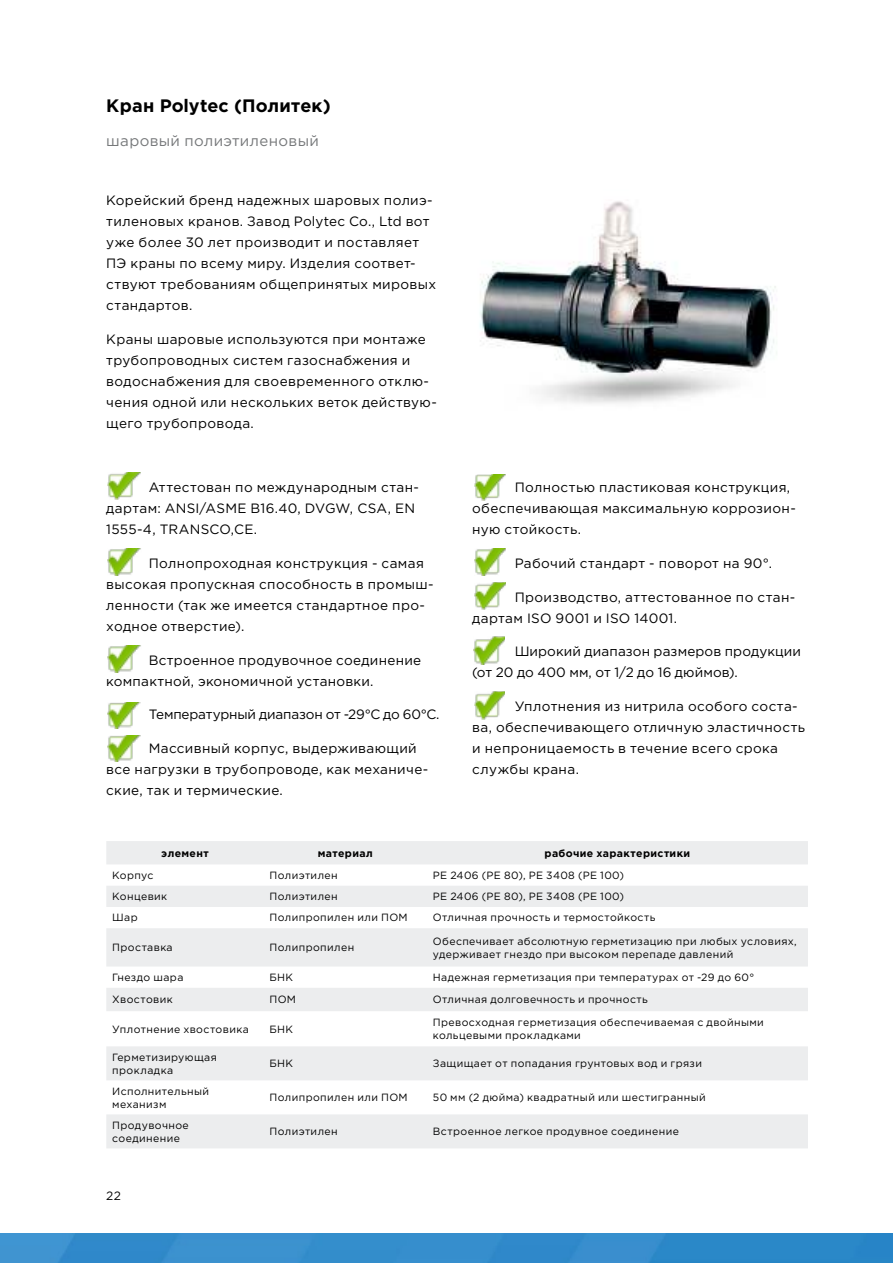
<style>
.page{position:relative;width:893px;height:1263px;background:#fff}
.page>*{position:absolute;margin:0;border:0;box-sizing:border-box;transform-origin:0 0}
.t1{font:700 18px "Gotham Pro";letter-spacing:.01em;color:#000}
.t2{font:15px "Gotham Pro";letter-spacing:.025em;color:#76787a}
.t3{font:13.5px/21px "Gotham Pro";letter-spacing:.03em;color:#000}
.t4{font:13.5px/21px "Gotham Pro";letter-spacing:.01em;color:#000}
.t5{font:13.5px "Gotham Pro";letter-spacing:-.01em;color:#000}
.t6{font:12px "Gotham Pro";color:#000}
.t7{font:10.5px/12.6px "Gotham Pro";letter-spacing:.04em;color:#000}
.t8{font:700 10.5px "Gotham Pro";letter-spacing:.035em;color:#000}
</style>
<div class="page">
<img style="left:0;top:1233px;width:893px;height:30px">
<img style="left:480px;top:201px;width:296px;height:203px">
<svg style="left:106px;top:841px;width:702px;height:307px;fill:#ecedee"></svg>
<img style="left:108px;top:472px;width:32px;height:28px">
<img style="left:108px;top:548px;width:33px;height:27px">
<img style="left:108px;top:645px;width:33px;height:27px">
<img style="left:108px;top:702px;width:32px;height:26px">
<img style="left:108px;top:735px;width:32px;height:27px">
<img style="left:474px;top:637px;width:31px;height:28px">
<img style="left:474px;top:583px;width:31px;height:27px">
<img style="left:474px;top:548px;width:31px;height:27px">
<img style="left:474px;top:474px;width:31px;height:26px">
<img style="left:474px;top:692px;width:31px;height:27px">
<h1 class="t1" style="left:106px;top:96px;width:226px">Кран Polytec (Политек)</h1>
<p class="t2" style="left:106px;top:133px;width:214px">шаровый полиэтиленовый</p>
<p class="t3" style="left:106px;top:189px;width:331px">Корейский бренд надежных шаровых полиэ&shy;тиленовых кранов. Завод Polytec Co., Ltd вот уже более 30 лет производит и поставляет ПЭ краны по всему миру. Изделия соответ&shy;ствуют требованиям общепринятых мировых стандартов.</p>
<p class="t3" style="left:106px;top:328px;width:332px">Краны шаровые используются при монтаже трубопроводных систем газоснабжения и водоснабжения для своевременного отклю&shy;чения одной или нескольких веток действую&shy;щего трубопровода.</p>
<p class="t3" style="left:106px;top:477px;width:314px;text-indent:43px">Аттестован по международным стан&shy;дартам: ANSI/ASME В16.40, DVGW, CSA, EN<br>1555-4, TRANSCO,CE.</p>
<p class="t3" style="left:106px;top:552px;width:329px;text-indent:43px">Полнопроходная конструкция - самая высокая пропускная способность в промыш&shy;ленности (так же имеется стандартное про&shy;ходное отверстие).</p>
<p class="t3" style="left:106px;top:649px;width:316px;text-indent:43px">Встроенное продувочное соединение компактной, экономичной установки.</p>
<p class="t5" style="left:149px;top:707px;width:292px">Температурный диапазон от -29°С до 60°С.</p>
<p class="t3" style="left:106px;top:738px;width:324px;text-indent:43px">Массивный корпус, выдерживающий все нагрузки в трубопроводе, как механиче&shy;ские, так и термические.</p>
<p class="t3" style="left:472px;top:477px;width:325px;text-indent:43px">Полностью пластиковая конструкция, обеспечивающая максимальную коррозион&shy;ную стойкость.</p>
<p class="t3" style="left:515px;top:552px;width:259px">Рабочий стандарт - поворот на 90°.</p>
<p class="t3" style="left:472px;top:586px;width:325px;text-indent:43px">Производство, аттестованное по стан&shy;дартам ISO 9001 и ISO 14001.</p>
<p class="t4" style="left:472px;top:641px;width:330px;text-indent:43px">Широкий диапазон размеров продукции (от 20 до 400 мм, от 1/2 до 16 дюймов).</p>
<p class="t3" style="left:472px;top:696px;width:334px;text-indent:43px">Уплотнения из нитрила особого соста&shy;ва, обеспечивающего отличную эластичность и непроницаемость в течение всего срока службы крана.</p>
<p class="t8" style="left:161px;top:847px;width:49px">элемент</p>
<p class="t8" style="left:318px;top:847px;width:56px">материал</p>
<p class="t8" style="left:545px;top:847px;width:147px">рабочие характеристики</p>
<p class="t7" style="left:112px;top:869px;width:43px">Корпус</p>
<p class="t7" style="left:270px;top:869px;width:70px">Полиэтилен</p>
<p class="t7" style="left:433px;top:869px;width:193px">РЕ 2406 (РЕ 80), РЕ 3408 (РЕ 100)</p>
<p class="t7" style="left:112px;top:890px;width:56px">Концевик</p>
<p class="t7" style="left:270px;top:890px;width:70px">Полиэтилен</p>
<p class="t7" style="left:433px;top:890px;width:193px">РЕ 2406 (РЕ 80), РЕ 3408 (РЕ 100)</p>
<p class="t7" style="left:112px;top:911px;width:27px">Шар</p>
<p class="t7" style="left:270px;top:911px;width:139px">Полипропилен или ПОМ</p>
<p class="t7" style="left:433px;top:911px;width:224px">Отличная прочность и термостойкость</p>
<p class="t7" style="left:112px;top:941px;width:62px">Проставка</p>
<p class="t7" style="left:270px;top:941px;width:86px">Полипропилен</p>
<p class="t7" style="left:433px;top:935px;width:365px">Обеспечивает абсолютную герметизацию при любых условиях, удерживает гнездо при высоком перепаде давлений</p>
<p class="t7" style="left:112px;top:971px;width:73px">Гнездо шара</p>
<p class="t7" style="left:270px;top:971px;width:25px">БНК</p>
<p class="t7" style="left:433px;top:971px;width:323px">Надежная герметизация при температурах от -29 до 60°</p>
<p class="t7" style="left:112px;top:993px;width:62px">Хвостовик</p>
<p class="t7" style="left:270px;top:993px;width:28px">ПОМ</p>
<p class="t7" style="left:433px;top:993px;width:216px">Отличная долговечность и прочность</p>
<p class="t7" style="left:112px;top:1022px;width:138px">Уплотнение хвостовика</p>
<p class="t7" style="left:270px;top:1022px;width:25px">БНК</p>
<p class="t7" style="left:433px;top:1016px;width:332px">Превосходная герметизация обеспечиваемая с двойными кольцевыми прокладками</p>
<p class="t7" style="left:112px;top:1051px;width:106px">Герметизирующая прокладка</p>
<p class="t7" style="left:270px;top:1057px;width:25px">БНК</p>
<p class="t7" style="left:433px;top:1057px;width:271px">Защищает от попадания грунтовых вод и грязи</p>
<p class="t7" style="left:112px;top:1085px;width:98px">Исполнительный механизм</p>
<p class="t7" style="left:270px;top:1091px;width:139px">Полипропилен или ПОМ</p>
<p class="t7" style="left:433px;top:1091px;width:274px">50 мм (2 дюйма) квадратный или шестигранный</p>
<p class="t7" style="left:112px;top:1119px;width:78px">Продувочное соединение</p>
<p class="t7" style="left:270px;top:1125px;width:70px">Полиэтилен</p>
<p class="t7" style="left:433px;top:1125px;width:248px">Встроенное легкое продувное соединение</p>
<p class="t6" style="left:106px;top:1188px;width:16px">22</p>
</div>
